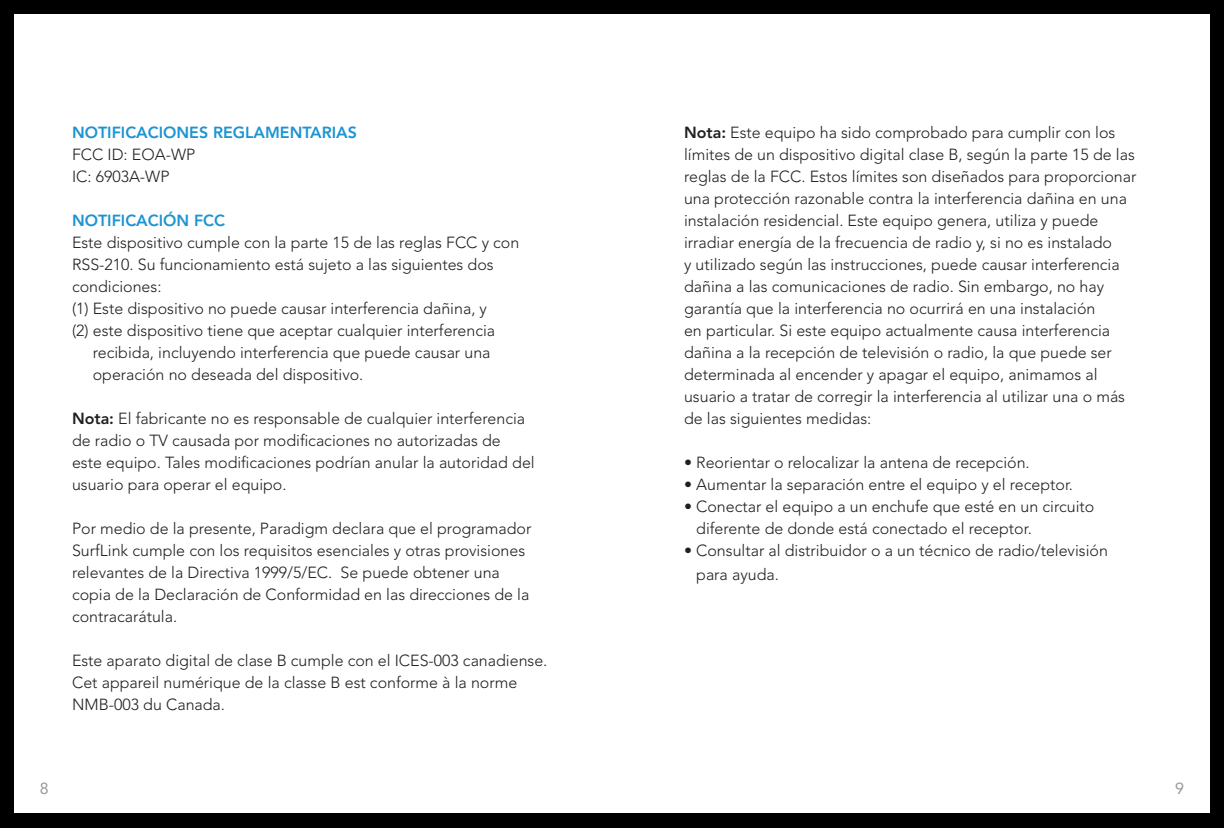
<style>
.page{position:relative;width:1224px;height:828px;background:#fff}
.page>*{position:absolute;margin:0;border:0;box-sizing:border-box;transform-origin:0 0}
.t1{font:16px/22px "Avenir LT SLI Std Light";color:#231f20}
.t2{font:16px "Avenir LT SLI Std Heavy";color:#1c94d2}
.t3{font:16px "Avenir LT SLI Std Roman";color:#97999c}
.s1{font-family:"Avenir LT SLI Std Heavy"}
</style>
<div class="page">
<div style="left:0;top:0;width:612px;height:828px;background:#000001"></div>
<div style="left:15px;top:15px;width:597px;height:798px;background:#fff"></div>
<div style="left:612px;top:0;width:612px;height:828px;background:#000001"></div>
<div style="left:612px;top:15px;width:597px;height:798px;background:#fff"></div>
<p class="t2" style="left:72px;top:123px;width:287px">NOTIFICACIONES REGLAMENTARIAS</p>
<p class="t1" style="left:72px;top:144px;width:125px">FCC ID: EOA-WP<br>IC: 6903A-WP</p>
<p class="t2" style="left:72px;top:211px;width:24px">NOTIFICACIÓN</p>
<p class="t2" style="left:194px;top:211px;width:33px">FCC</p>
<p class="t1" style="left:72px;top:232px;width:449px">Este dispositivo cumple con la parte 15 de las reglas FCC y con</p>
<p class="t1" style="left:72px;top:254px;width:423px">RSS-210. Su funcionamiento está sujeto a las siguientes dos</p>
<p class="t1" style="left:72px;top:276px;width:91px">condiciones:</p>
<p class="t1" style="left:72px;top:298px;width:417px">(1) Este dispositivo no puede causar interferencia dañina, y</p>
<p class="t1" style="left:72px;top:320px;width:425px">(2) este dispositivo tiene que aceptar cualquier interferencia</p>
<p class="t1" style="left:93px;top:342px;width:399px">recibida, incluyendo interferencia que puede causar una</p>
<p class="t1" style="left:93px;top:364px;width:272px">operación no deseada del dispositivo.</p>
<p class="t1" style="left:72px;top:408px;width:464px"><span class="s1">NOTA:</span> El fabricante no es responsable de cualquier interferencia de radio o TV causada por modificaciones no autorizadas de<br>este equipo. Tales modificaciones podrían anular la autoridad del usuario para operar el equipo.</p>
<p class="t1" style="left:72px;top:518px;width:461px">Por medio de la presente, Paradigm declara que el programador SurfLink cumple con los requisitos esenciales y otras provisiones relevantes de la Directiva 1999/5/EC. Se puede obtener una copia de la Declaración de Conformidad en las direcciones de la contracarátula.</p>
<p class="t1" style="left:72px;top:650px;width:477px">Este aparato digital de clase B cumple con el ICES-003 canadiense.<br>Cet appareil numérique de la classe B est conforme à la norme<br>NMB-003 du Canada.</p>
<p class="t1" style="left:684px;top:122px;width:454px"><span class="s1">NOTA:</span> Este equipo ha sido comprobado para cumplir con los límites de un dispositivo digital clase B, según la parte 15 de las reglas de la FCC. Estos límites son diseñados para proporcionar una protección razonable contra la interferencia dañina en una instalación residencial. Este equipo genera, utiliza y puede irradiar energía de la frecuencia de radio y, si no es instalado<br>y utilizado según las instrucciones, puede causar interferencia dañina a las comunicaciones de radio. Sin embargo, no hay garantía que la interferencia no ocurrirá en una instalación<br>en particular. Si este equipo actualmente causa interferencia dañina a la recepción de televisión o radio, la que puede ser determinada al encender y apagar el equipo, animamos al usuario a tratar de corregir la interferencia al utilizar una o más de las siguientes medidas:</p>
<p class="t1" style="left:684px;top:452px;width:347px">• Reorientar o relocalizar la antena de recepción.</p>
<p class="t1" style="left:684px;top:474px;width:390px">• Aumentar la separación entre el equipo y el receptor.</p>
<p class="t1" style="left:696px;top:496px;width:400px;text-indent:-12px">• Conectar el equipo a un enchufe que esté en un circuito diferente de donde está conectado el receptor.</p>
<p class="t1" style="left:696px;top:539px;width:413px;line-height:24px;text-indent:-12px">• Consultar al distribuidor o a un técnico de radio/televisión para ayuda.</p>
<p class="t3" style="left:40px;top:779px;width:10px">8</p>
<p class="t3" style="left:1175px;top:779px;width:10px">9</p>
</div>
